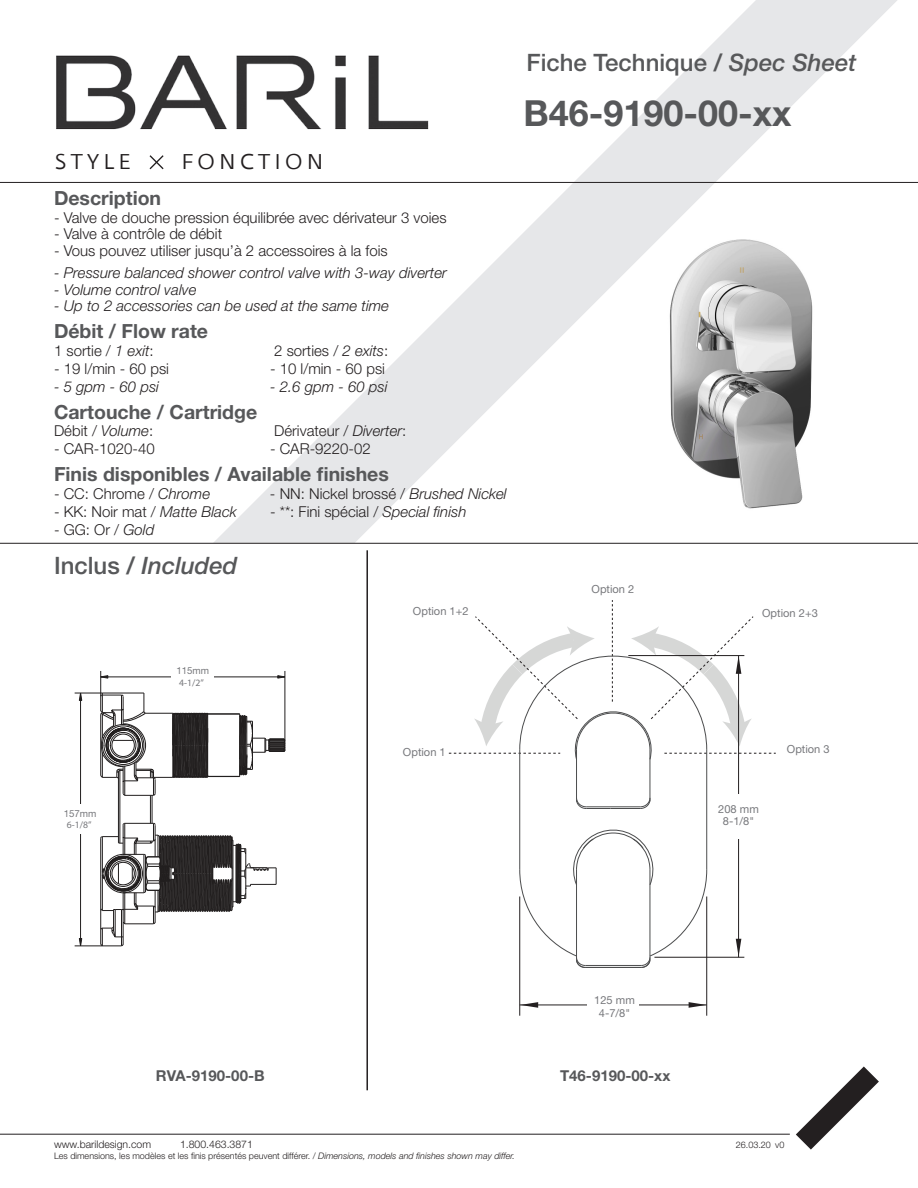
<style>
.page{position:relative;width:918px;height:1188px;background:#fff}
.page>*{position:absolute;margin:0;border:0;box-sizing:border-box;transform-origin:0 0}
.t1{font:700 36px "Helvetica Neue LT Std";color:#57585a}
.t2{font:500 24px "Helvetica Neue LT Std";color:#57585a}
.t3{font:italic 500 24px "Helvetica Neue LT Std";color:#57585a}
.t4{font:21.3px "Fedra Sans Greek Book TF";letter-spacing:.2em;color:#231f20}
.t5{font:700 19.5px "Helvetica Neue LT Std";color:#57585a}
.t6{font:300 15px "Helvetica Neue LT Std";color:#231f20}
.t7{font:italic 300 15px "Helvetica Neue LT Std";color:#231f20}
.t8{font:700 15px "Helvetica Neue LT Std";color:#57585a}
.t9{font:11.1px/12.3px "Helvetica Neue LT Std";color:#77787c;text-align:center}
.t10{font:300 10.5px "Helvetica Neue LT Std";color:#231f20}
.t11{font:italic 9.75px/11.6px "Helvetica Neue LT Std";color:#77787c}
.t12{font:300 9px "Helvetica Neue LT Std";color:#231f20}
.s1{font-style:italic}
.s2{font-style:normal}
</style>
<div class="page">
<img style="left:54px;top:55px;width:159px;height:127px">
<svg style="left:148px;top:154px;width:17px;height:17px"></svg>
<hr style="left:0;top:1134px;width:790px;height:1px;background:#231f20">
<svg style="left:796px;top:1066px;width:83px;height:84px"></svg>
<svg style="left:213px;top:0;width:685px;height:543px"></svg>
<hr style="left:0;top:182px;width:918px;height:1px;background:#231f20">
<hr style="left:0;top:543px;width:918px;height:1px;background:#231f20">
<hr style="left:366px;top:550px;width:2px;height:540px;background:#231f20">
<img style="left:645px;top:233px;width:195px;height:283px">
<svg style="left:689px;top:1002px;width:17px;height:6px"></svg>
<hr style="left:520px;top:1005px;width:187px;height:1px;background:#231f20">
<svg style="left:520px;top:1002px;width:18px;height:6px"></svg>
<svg style="left:75px;top:671px;width:211px;height:276px"></svg>
<div style="left:171px;top:659px;width:43px;height:30px;background:#fff"></div>
<div style="left:58px;top:804px;width:43px;height:30px;background:#fff"></div>
<hr style="left:738px;top:656px;width:1px;height:301px;background:#231f20">
<svg style="left:736px;top:939px;width:5px;height:18px"></svg>
<hr style="left:519px;top:750px;width:1px;height:120px;background:#4c4d4e">
<hr style="left:576px;top:750px;width:1px;height:50px;background:#4c4d4e">
<hr style="left:649px;top:750px;width:1px;height:50px;background:#4c4d4e">
<hr style="left:706px;top:750px;width:1px;height:120px;background:#4c4d4e">
<hr style="left:610px;top:808px;width:30px;height:1px;background:#4c4d4e">
<hr style="left:586px;top:806px;width:54px;height:1px;background:#4c4d4e">
<svg style="left:449px;top:600px;width:327px;height:161px"></svg>
<svg style="left:576px;top:798px;width:34px;height:11px"></svg>
<svg style="left:639px;top:797px;width:12px;height:12px"></svg>
<svg style="left:519px;top:827px;width:189px;height:142px"></svg>
<div style="left:713px;top:794px;width:52px;height:45px;background:#fff"></div>
<div style="left:587px;top:983px;width:52px;height:44px;background:#fff"></div>
<hr style="left:628px;top:655px;width:116px;height:1px;background:#231f20">
<hr style="left:654px;top:957px;width:90px;height:1px;background:#231f20">
<hr style="left:519px;top:897px;width:1px;height:119px;background:#231f20">
<hr style="left:706px;top:897px;width:1px;height:119px;background:#231f20">
<p class="t2" style="left:526px;top:48px;width:331px">Fiche Technique / <span class="s1">Spec Sheet</span></p>
<h3 class="t4" style="left:55px;top:151px;width:77px">STYLE</h3>
<h3 class="t4" style="left:181px;top:151px;width:144px">FONCTION</h3>
<p class="t5" style="left:54px;top:186px;width:109px">Description</p>
<p class="t6" style="left:54px;top:208px;width:394px">- Valve de douche pression équilibrée avec dérivateur 3 voies</p>
<p class="t6" style="left:54px;top:225px;width:170px">- Valve à contrôle de débit</p>
<p class="t6" style="left:54px;top:241px;width:335px">- Vous pouvez utiliser jusqu’à 2 accessoires à la fois</p>
<p class="t7" style="left:54px;top:264px;width:394px">- Pressure balanced shower control valve with 3-way diverter</p>
<p class="t7" style="left:54px;top:280px;width:144px">- Volume control valve</p>
<p class="t7" style="left:54px;top:297px;width:337px">- Up to 2 accessories can be used at the same time</p>
<p class="t5" style="left:54px;top:319px;width:156px">Débit / Flow rate</p>
<p class="t6" style="left:54px;top:342px;width:101px">1 sortie / <span class="s1">1 exit</span>:</p>
<p class="t6" style="left:274px;top:342px;width:116px">2 sorties / <span class="s1">2 exits</span>:</p>
<p class="t6" style="left:54px;top:360px;width:117px">- 19 l/min - 60 psi</p>
<p class="t6" style="left:270px;top:360px;width:117px">- 10 l/min - 60 psi</p>
<p class="t7" style="left:54px;top:378px;width:107px">- 5 gpm - 60 psi</p>
<p class="t7" style="left:270px;top:378px;width:119px">- 2.6 gpm - 60 psi</p>
<p class="t5" style="left:54px;top:400px;width:205px">Cartouche / Cartridge</p>
<p class="t6" style="left:54px;top:421px;width:101px">Débit / <span class="s1">Volume</span>:</p>
<p class="t6" style="left:274px;top:421px;width:134px">Dérivateur / <span class="s1">Diverter</span>:</p>
<p class="t6" style="left:54px;top:439px;width:102px">- CAR-1020-40</p>
<p class="t6" style="left:270px;top:439px;width:102px">- CAR-9220-02</p>
<p class="t5" style="left:54px;top:462px;width:336px">Finis disponibles / Available finishes</p>
<p class="t6" style="left:54px;top:484px;width:158px">- CC: Chrome / <span class="s1">Chrome</span></p>
<p class="t6" style="left:270px;top:484px;width:238px">- NN: Nickel brossé / <span class="s1">Brushed Nickel</span></p>
<p class="t6" style="left:54px;top:502px;width:184px">- KK: Noir mat / <span class="s1">Matte Black</span></p>
<p class="t6" style="left:270px;top:502px;width:198px">- **: Fini spécial / <span class="s1">Special finish</span></p>
<p class="t6" style="left:54px;top:520px;width:102px">- GG: Or / <span class="s1">Gold</span></p>
<p class="t3" style="left:54px;top:551px;width:185px"><span class="s2">Inclus /</span> Included</p>
<p class="t1" style="left:524px;top:91px;width:270px">B46-9190-00-xx</p>
<p class="t9" style="left:592px;top:583px;width:44px">Option 2</p>
<p class="t11" style="left:64px;top:808px;width:34px;text-align:center"><span class="s2">157mm<br></span>6-1/8”</p>
<p class="t11" style="left:176px;top:665px;width:34px"><span class="s2">115mm<br></span>4-1/2”</p>
<p class="t9" style="left:413px;top:604px;width:57px">Option 1+2</p>
<p class="t9" style="left:762px;top:606px;width:57px">Option 2+3</p>
<p class="t9" style="left:403px;top:746px;width:44px">Option 1</p>
<p class="t9" style="left:718px;top:803px;width:42px">208 mm<br>8-1/8"</p>
<p class="t9" style="left:787px;top:743px;width:44px">Option 3</p>
<p class="t9" style="left:594px;top:993px;width:42px;line-height:13.5px">125 mm<br>4-7/8"</p>
<p class="t8" style="left:156px;top:1066px;width:110px">RVA-9190-00-B</p>
<p class="t8" style="left:560px;top:1066px;width:112px">T46-9190-00-xx</p>
<p class="t10" style="left:54px;top:1138px;width:99px">www.barildesign.com</p>
<p class="t10" style="left:180px;top:1138px;width:74px">1.800.463.3871</p>
<p class="t12" style="left:736px;top:1139px;width:37px">26.03.20</p>
<p class="t12" style="left:54px;top:1150px;width:463px">Les dimensions, les modèles et les finis présentés peuvent différer. / <span class="s1">Dimensions, models and finishes shown may differ.</span></p>
<p class="t12" style="left:775px;top:1140px;width:11px">v0</p>
</div>
